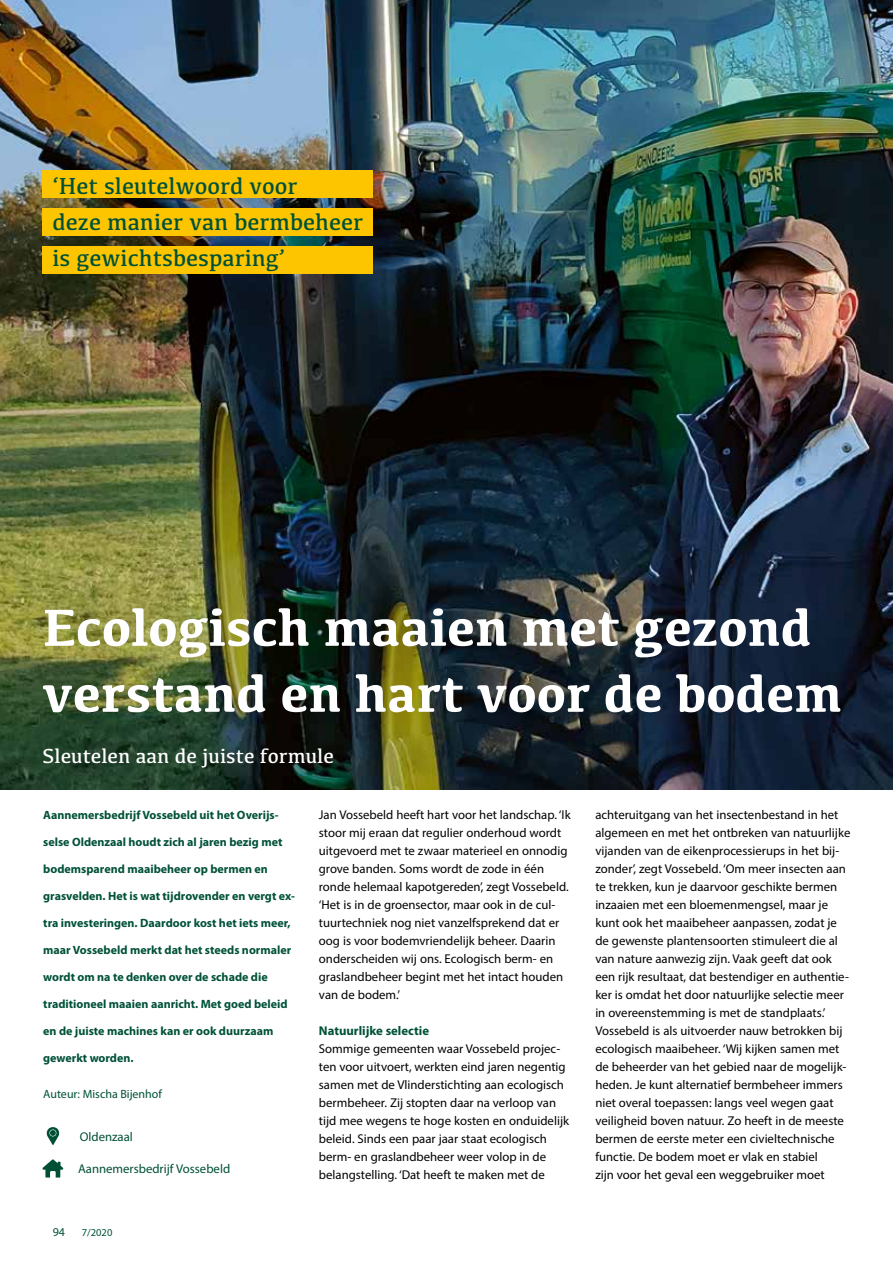
<style>
.page{position:relative;width:893px;height:1263px;background:#fff}
.page>*{position:absolute;margin:0;border:0;box-sizing:border-box;transform-origin:0 0}
.t1{font:700 54px/66px "Kefa";color:#fff}
.t2{font:24px/36px "Kefa";color:#005139}
.t3{font:21px "Kefa";color:#fff}
.t4{font:12.75px/18px "Myriad Pro";color:#000}
.t5{font:12.75px "Myriad Pro";color:#005036}
.t6{font:700 12.75px "Myriad Pro";color:#005139}
.t7{font:700 12px "Myriad Pro";color:#005139}
.t8{font:12px "Myriad Pro";color:#005139}
.t9{font:10.5px "Myriad Pro";color:#005139}
</style>
<div class="page">
<img style="left:0;top:0;width:893px;height:790px">
<div style="left:43px;top:170px;width:330px;height:27px;background:#fdc500"></div>
<div style="left:43px;top:246px;width:330px;height:28px;background:#fdc500"></div>
<div style="left:43px;top:208px;width:330px;height:27px;background:#fdc500"></div>
<svg style="left:47px;top:1127px;width:12px;height:18px"></svg>
<svg style="left:42px;top:1159px;width:21px;height:18px"></svg>
<h2 class="t2" style="left:52px;top:167px;width:312px">‘Het sleutelwoord voor<br>deze manier van bermbeheer is gewichtsbesparing’</h2>
<h1 class="t1" style="left:43px;top:592px;width:801px">Ecologisch maaien met gezond verstand en hart voor de bodem</h1>
<h3 class="t3" style="left:43px;top:743px;width:293px">Sleutelen aan de juiste formule</h3>
<p class="t7" style="left:43px;top:807px;width:237px">Aannemersbedrijf Vossebeld uit het Overijs-</p>
<p class="t7" style="left:43px;top:834px;width:241px">selse Oldenzaal houdt zich al jaren bezig met</p>
<p class="t7" style="left:43px;top:861px;width:226px">bodemsparend maaibeheer op bermen en</p>
<p class="t7" style="left:43px;top:888px;width:253px">grasvelden. Het is wat tijdrovender en vergt ex-</p>
<p class="t7" style="left:43px;top:915px;width:249px">tra investeringen. Daardoor kost het iets meer,</p>
<p class="t7" style="left:43px;top:942px;width:250px">maar Vossebeld merkt dat het steeds normaler</p>
<p class="t7" style="left:43px;top:969px;width:226px">wordt om na te denken over de schade die</p>
<p class="t7" style="left:43px;top:996px;width:246px">traditioneel maaien aanricht. Met goed beleid</p>
<p class="t7" style="left:43px;top:1023px;width:232px">en de juiste machines kan er ook duurzaam</p>
<p class="t7" style="left:43px;top:1050px;width:92px">gewerkt worden.</p>
<p class="t8" style="left:43px;top:1087px;width:120px">Auteur: Mischa Bijenhof</p>
<p class="t5" style="left:80px;top:1129px;width:55px">Oldenzaal</p>
<p class="t5" style="left:78px;top:1161px;width:154px">Aannemersbedrijf Vossebeld</p>
<p class="t8" style="left:53px;top:1224px;width:14px">94</p>
<p class="t9" style="left:82px;top:1226px;width:32px">7/2020</p>
<p class="t4" style="left:319px;top:806px;width:253px">Jan Vossebeld heeft hart voor het landschap. ‘Ik stoor mij eraan dat regulier onderhoud wordt uitgevoerd met te zwaar materieel en onnodig grove banden. Soms wordt de zode in één ronde helemaal kapotgereden’, zegt Vossebeld. ‘Het is in de groensector, maar ook in de cul&shy;tuurtechniek nog niet vanzelfsprekend dat er oog is voor bodemvriendelijk beheer. Daarin onderscheiden wij ons. Ecologisch berm- en graslandbeheer begint met het intact houden van de bodem.’</p>
<p class="t6" style="left:319px;top:1022px;width:112px">Natuurlijke selectie</p>
<p class="t4" style="left:319px;top:1040px;width:252px">Sommige gemeenten waar Vossebeld projec&shy;ten voor uitvoert, werkten eind jaren negentig samen met de Vlinderstichting aan ecologisch bermbeheer. Zij stopten daar na verloop van tijd mee wegens te hoge kosten en onduidelijk beleid. Sinds een paar jaar staat ecologisch berm- en graslandbeheer weer volop in de belangstelling. ‘Dat heeft te maken met de</p>
<p class="t4" style="left:595px;top:806px;width:257px">achteruitgang van het insectenbestand in het algemeen en met het ontbreken van natuurlijke vijanden van de eikenprocessierups in het bij&shy;zonder’, zegt Vossebeld. ‘Om meer insecten aan te trekken, kun je daarvoor geschikte bermen inzaaien met een bloemenmengsel, maar je kunt ook het maaibeheer aanpassen, zodat je de gewenste plantensoorten stimuleert die al van nature aanwezig zijn. Vaak geeft dat ook een rijk resultaat, dat bestendiger en authentie&shy;ker is omdat het door natuurlijke selectie meer in overeenstemming is met de standplaats.’ Vossebeld is als uitvoerder nauw betrokken bij ecologisch maaibeheer. ‘Wij kijken samen met de beheerder van het gebied naar de mogelijk&shy;heden. Je kunt alternatief bermbeheer immers niet overal toepassen: langs veel wegen gaat veiligheid boven natuur. Zo heeft in de meeste bermen de eerste meter een civieltechnische functie. De bodem moet er vlak en stabiel<br>zijn voor het geval een weggebruiker moet</p>
</div>
